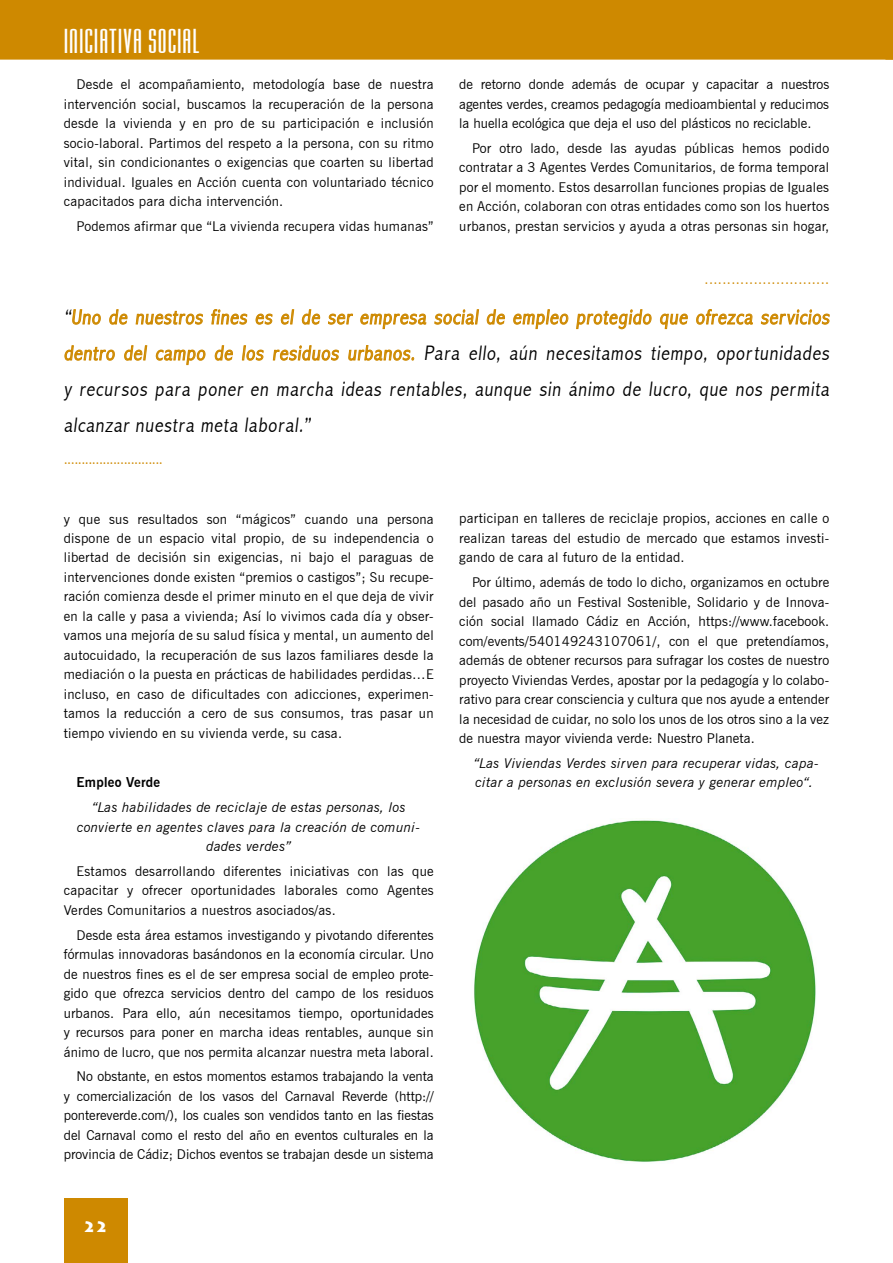
<style>
.page{position:relative;width:893px;height:1263px;background:#fff}
.page>*{position:absolute;margin:0;border:0;box-sizing:border-box;transform-origin:0 0}
.t1{font:36px "Mekanik Let Plain";letter-spacing:.025em;color:#fff}
.t2{font:300 condensed 21px/36px "Abadi";color:#000;text-align:justify}
.t3{font:900 15px "Lithos Pro";color:#fff}
.t4{font:13.5px/19.5px "News Gothic BT";letter-spacing:.02em;color:#000;text-align:justify}
.t5{font:italic 13.5px/19.5px "News Gothic BT";letter-spacing:.02em;color:#000;text-align:center}
.t6{font:13.5px "News Gothic BT";color:#ce8900}
.t7{font:700 13.5px "News Gothic BT";letter-spacing:.02em;color:#000}
.s1{color:#ce8900}
</style>
<div class="page">
<div style="left:0;top:0;width:885px;height:60px;background:#ce8900"></div>
<svg style="left:885px;top:0;width:8px;height:60px"></svg>
<svg style="left:72px;top:309px;width:29px;height:16px"></svg>
<svg style="left:109px;top:309px;width:19px;height:16px"></svg>
<svg style="left:135px;top:310px;width:68px;height:15px"></svg>
<svg style="left:211px;top:309px;width:37px;height:16px"></svg>
<svg style="left:256px;top:313px;width:17px;height:12px"></svg>
<svg style="left:281px;top:309px;width:14px;height:16px"></svg>
<svg style="left:302px;top:309px;width:18px;height:16px"></svg>
<svg style="left:328px;top:313px;width:25px;height:12px"></svg>
<svg style="left:360px;top:313px;width:67px;height:17px"></svg>
<svg style="left:434px;top:309px;width:46px;height:16px"></svg>
<svg style="left:487px;top:309px;width:18px;height:16px"></svg>
<svg style="left:513px;top:309px;width:56px;height:20px"></svg>
<svg style="left:576px;top:309px;width:76px;height:21px"></svg>
<svg style="left:660px;top:313px;width:28px;height:17px"></svg>
<svg style="left:696px;top:309px;width:57px;height:16px"></svg>
<svg style="left:761px;top:309px;width:69px;height:16px"></svg>
<svg style="left:64px;top:345px;width:51px;height:16px"></svg>
<svg style="left:124px;top:345px;width:24px;height:16px"></svg>
<svg style="left:155px;top:349px;width:51px;height:17px"></svg>
<svg style="left:215px;top:345px;width:18px;height:16px"></svg>
<svg style="left:242px;top:345px;width:22px;height:16px"></svg>
<svg style="left:272px;top:345px;width:67px;height:16px"></svg>
<svg style="left:348px;top:345px;width:67px;height:16px"></svg>
<img style="left:474px;top:820px;width:342px;height:342px">
<div style="left:64px;top:1198px;width:64px;height:65px;background:#ce8900"></div>
<h1 class="t1" style="left:64px;top:23px;width:137px">INICIATIVA SOCIAL</h1>
<p class="t4" style="left:64px;top:75px;width:371px;text-indent:13px">Desde el acompañamiento, metodología base de nuestra intervención social, buscamos la recuperación de la persona desde la vivienda y en pro de su participación e inclusión socio-laboral. Partimos del respeto a la persona, con su ritmo vital, sin condicionantes o exigencias que coarten su libertad individual. Iguales en Acción cuenta con voluntariado técnico capacitados para dicha intervención.</p>
<p class="t4" style="left:77px;top:216px;width:359px">Podemos afirmar que “La vivienda recupera vidas humanas”</p>
<p class="t4" style="left:459px;top:74px;width:371px">de retorno donde además de ocupar y capacitar a nuestros agentes verdes, creamos pedagogía medioambiental y reducimos la huella ecológica que deja el uso del plásticos no reciclable.</p>
<p class="t4" style="left:459px;top:138px;width:371px;text-indent:13px">Por otro lado, desde las ayudas públicas hemos podido contratar a 3 Agentes Verdes Comunitarios, de forma temporal por el momento. Estos desarrollan funciones propias de Iguales en Acción, colaboran con otras entidades como son los huertos urbanos, prestan servicios y ayuda a otras personas sin hogar,</p>
<p class="t6" style="left:705px;top:275px;width:126px">····························</p>
<p class="t2" style="left:64px;top:299px;width:770px">“<span class="s1">Uno de nuestros fines es el de ser empresa social de empleo protegido que ofrezca servicios dentro del campo de los residuos urbanos.</span> Para ello, aún necesitamos tiempo, oportunidades y recursos para poner en marcha ideas rentables, aunque sin ánimo de lucro, que nos permita alcanzar nuestra meta laboral.”</p>
<p class="t6" style="left:64px;top:455px;width:101px">····························</p>
<p class="t4" style="left:64px;top:509px;width:371px">y que sus resultados son “mágicos” cuando una persona dispone de un espacio vital propio, de su independencia o libertad de decisión sin exigencias, ni bajo el paraguas de intervenciones donde existen “premios o castigos”; Su recupe&shy;ración comienza desde el primer minuto en el que deja de vivir en la calle y pasa a vivienda; Así lo vivimos cada día y obser&shy;vamos una mejoría de su salud física y mental, un aumento del autocuidado, la recuperación de sus lazos familiares desde la mediación o la puesta en prácticas de habilidades perdidas…E incluso, en caso de dificultades con adicciones, experimen&shy;tamos la reducción a cero de sus consumos, tras pasar un tiempo viviendo en su vivienda verde, su casa.</p>
<p class="t7" style="left:77px;top:774px;width:85px">Empleo Verde</p>
<p class="t5" style="left:77px;top:797px;width:345px">“Las habilidades de reciclaje de estas personas, los convierte en agentes claves para la creación de comuni&shy;dades verdes”</p>
<p class="t4" style="left:64px;top:861px;width:371px;text-indent:13px">Estamos desarrollando diferentes iniciativas con las que capacitar y ofrecer oportunidades laborales como Agentes Verdes Comunitarios a nuestros asociados/as.</p>
<p class="t4" style="left:64px;top:925px;width:371px;text-indent:13px">Desde esta área estamos investigando y pivotando diferentes fórmulas innovadoras basándonos en la economía circular. Uno de nuestros fines es el de ser empresa social de empleo prote&shy;gido que ofrezca servicios dentro del campo de los residuos urbanos. Para ello, aún necesitamos tiempo, oportunidades y recursos para poner en marcha ideas rentables, aunque sin ánimo de lucro, que nos permita alcanzar nuestra meta laboral.</p>
<p class="t4" style="left:64px;top:1067px;width:371px;text-indent:13px">No obstante, en estos momentos estamos trabajando la venta y comercialización de los vasos del Carnaval Reverde (http:// pontereverde.com/), los cuales son vendidos tanto en las fiestas del Carnaval como el resto del año en eventos culturales en la provincia de Cádiz; Dichos eventos se trabajan desde un sistema</p>
<p class="t3" style="left:83px;top:1217px;width:26px">22</p>
<p class="t4" style="left:459px;top:509px;width:371px">participan en talleres de reciclaje propios, acciones en calle o realizan tareas del estudio de mercado que estamos investi&shy;gando de cara al futuro de la entidad.</p>
<p class="t4" style="left:459px;top:572px;width:371px;text-indent:13px">Por último, además de todo lo dicho, organizamos en octubre del pasado año un Festival Sostenible, Solidario y de Innova&shy;ción social llamado Cádiz en Acción, https://www.facebook. com/events/540149243107061/, con el que pretendíamos, además de obtener recursos para sufragar los costes de nuestro proyecto Viviendas Verdes, apostar por la pedagogía y lo colabo&shy;rativo para crear consciencia y cultura que nos ayude a entender la necesidad de cuidar, no solo los unos de los otros sino a la vez de nuestra mayor vivienda verde: Nuestro Planeta.</p>
<p class="t5" style="left:474px;top:753px;width:347px;text-align:left">“Las Viviendas Verdes sirven para recuperar vidas, capa&shy;citar a personas en exclusión severa y generar empleo“.</p>
</div>
